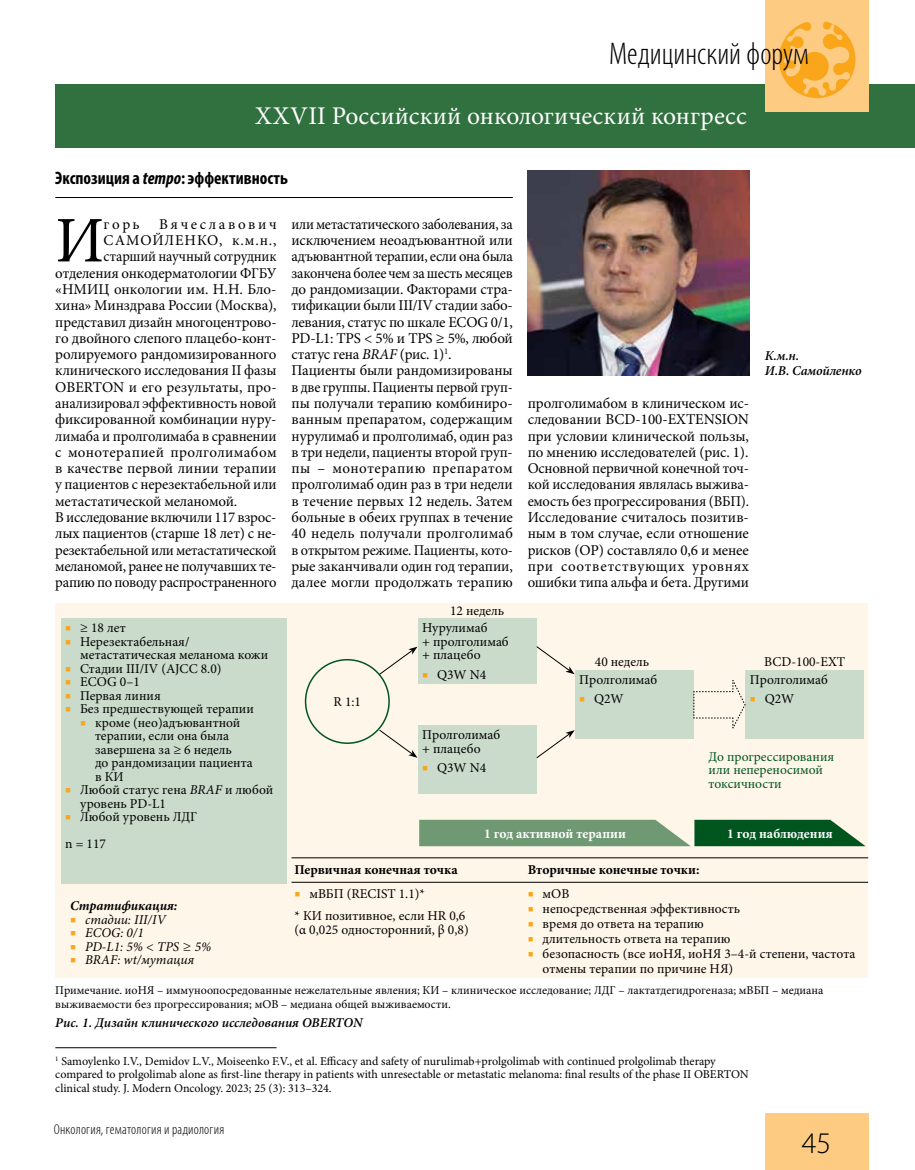
<style>
.page{position:relative;width:915px;height:1170px;background:#fff}
.page>*{position:absolute;margin:0;border:0;box-sizing:border-box;transform-origin:0 0}
.t1{font:65.1px "Minion Pro";color:#000}
.t2{font:300 condensed 31.5px "Myriad Pro";color:#000}
.t3{font:300 30px "Myriad Pro";color:#000}
.t4{font:25.5px "Minion Pro";letter-spacing:.005em;color:#fff}
.t5{font:700 condensed 18px "Myriad Pro";color:#000}
.t6{font:15px/16.4px "Minion Pro";letter-spacing:-.01em;color:#000;text-align:justify}
.t7{font:15px/16.4px "Minion Pro";letter-spacing:-.01em;color:#000;scale:.96 1}
.t8{font:15px "Minion Pro";letter-spacing:.025em;color:#000}
.t9{font:15px "Minion Pro";letter-spacing:.06em;color:#000}
.t10{font:15px "Minion Pro";letter-spacing:.17em;color:#000}
.t11{font:300 condensed 14.25px "Myriad Pro";letter-spacing:.015em;color:#000}
.t12{font:13.5px/13.5px "Minion Pro";color:#000}
.t13{font:italic 600 13.5px/15px "Minion Pro";letter-spacing:-.005em;color:#000}
.t14{font:italic 13.5px "Minion Pro";color:#000}
.t15{font:13.5px/13.5px "Minion Pro";color:#00551e}
.t16{font:700 13.5px "Minion Pro";color:#000}
.t17{font:700 13.5px "Minion Pro";color:#fff}
.t18{font:italic 700 13.5px "Minion Pro";color:#000}
.t19{font:12px/13.5px "Minion Pro";color:#000}
.s1{font-style:italic}
.s2{font-size:15px;color:#faa61a}
.s3{font-style:normal;font-size:15px;color:#faa61a}
</style>
<div class="page">
<div style="left:55px;top:84px;width:859px;height:63px;background:#31713f"></div>
<div style="left:764px;top:1113px;width:103px;height:56px;background:#fecb83"></div>
<div style="left:764px;top:0;width:103px;height:111px;background:#fecb83"></div>
<svg style="left:778px;top:22px;width:78px;height:77px"></svg>
<img style="left:527px;top:171px;width:221px;height:204px">
<hr style="left:55px;top:197px;width:457px;height:1px;background:#000">
<div style="left:55px;top:603px;width:812px;height:374px;background:#fff6ea"></div>
<div style="left:61px;top:618px;width:225px;height:266px;background:#cadacb"></div>
<div style="left:418px;top:618px;width:118px;height:65px;background:#cadacb"></div>
<div style="left:418px;top:725px;width:118px;height:68px;background:#cadacb"></div>
<div style="left:574px;top:670px;width:119px;height:68px;background:#cadacb"></div>
<div style="left:745px;top:670px;width:118px;height:68px;background:#cadacb"></div>
<div style="left:305px;top:659px;width:84px;height:85px;border:2px solid #00551e;border-radius:50%"></div>
<svg style="left:379px;top:646px;width:38px;height:28px"></svg>
<svg style="left:536px;top:646px;width:38px;height:28px"></svg>
<svg style="left:379px;top:729px;width:38px;height:28px"></svg>
<svg style="left:536px;top:730px;width:38px;height:28px"></svg>
<svg style="left:693px;top:677px;width:52px;height:54px"></svg>
<svg style="left:419px;top:819px;width:446px;height:27px;background:#5a8c64"></svg>
<hr style="left:291px;top:857px;width:576px;height:1px;background:#000">
<hr style="left:291px;top:881px;width:576px;height:1px;background:#000">
<hr style="left:55px;top:1047px;width:221px;height:1px;background:#000">
<h2 class="t2" style="left:608px;top:35px;width:201px">Медицинский форум</h2>
<h3 class="t4" style="left:255px;top:98px;width:493px">XXVII Российский онкологический конгресс</h3>
<p class="t5" style="left:55px;top:167px;width:234px">Экспозиция a <span class="s1">tempo</span>: эффективность</p>
<h1 class="t1" style="left:55px;top:197px;width:50px">И</h1>
<p class="t6" style="left:104px;top:216px;width:38px">горь</p>
<p class="t10" style="left:159px;top:214px;width:119px">Вячеславович</p>
<p class="t7" style="left:291px;top:216px;width:232px">или метастатического заболевания, за исключением неоадъювантной или адъювантной терапии, если она была закончена более чем за шесть месяцев до рандомизации. Факторами стра&shy;тификации были III/IV стадии забо&shy;левания, статус по шкале ECOG 0/1, PD-L1: TPS &lt; 5% и TPS ≥ 5%, любой статус гена <span class="s1">BRAF</span> (рис. 1)<sup>1</sup>.<br>Пациенты были рандомизированы в две группы. Пациенты первой груп&shy;пы получали терапию комбиниро&shy;ванным препаратом, содержащим нурулимаб и пролголимаб, один раз в три недели, пациенты второй груп&shy;пы – монотерапию препаратом пролголимаб один раз в три недели в течение первых 12 недель. Затем больные в обеих группах в течение 40 недель получали пролголимаб в открытом режиме. Пациенты, кото&shy;рые заканчивали один год терапии, далее могли продолжать терапию</p>
<p class="t9" style="left:104px;top:230px;width:174px">САМОЙЛЕНКО, к.м.н.,</p>
<p class="t7" style="left:104px;top:248px;width:182px">старший научный сотрудник</p>
<p class="t6" style="left:55px;top:265px;width:223px">отделения онкодерматологии ФГБУ</p>
<p class="t6" style="left:55px;top:281px;width:223px">«НМИЦ онкологии им. Н.Н. Бло-</p>
<p class="t6" style="left:55px;top:297px;width:223px">хина» Минздрава России (Москва),</p>
<p class="t6" style="left:55px;top:313px;width:223px">представил дизайн многоцентрово-</p>
<p class="t6" style="left:55px;top:330px;width:221px">го двойного слепого плацебо-конт-</p>
<p class="t6" style="left:55px;top:346px;width:223px">ролируемого рандомизированного</p>
<p class="t6" style="left:55px;top:362px;width:223px">клинического исследования II фазы</p>
<p class="t6" style="left:55px;top:379px;width:221px">OBERTON и его результаты, про-</p>
<p class="t6" style="left:55px;top:395px;width:223px">анализировал эффективность новой</p>
<p class="t6" style="left:55px;top:411px;width:223px">фиксированной комбинации нуру-</p>
<p class="t6" style="left:55px;top:427px;width:223px">лимаба и пролголимаба в сравнении</p>
<p class="t8" style="left:55px;top:442px;width:223px">с монотерапией пролголимабом</p>
<p class="t6" style="left:55px;top:460px;width:223px">в качестве первой линии терапии</p>
<p class="t6" style="left:55px;top:476px;width:223px">у пациентов с нерезектабельной или</p>
<p class="t6" style="left:55px;top:493px;width:183px">метастатической меланомой.</p>
<p class="t6" style="left:55px;top:509px;width:221px">В исследование включили 117 взрос-</p>
<p class="t6" style="left:55px;top:525px;width:223px">лых пациентов (старше 18 лет) с не-</p>
<p class="t6" style="left:55px;top:541px;width:223px">резектабельной или метастатической</p>
<p class="t6" style="left:55px;top:558px;width:223px">меланомой, ранее не получавших те-</p>
<p class="t6" style="left:55px;top:574px;width:223px">рапию по поводу распространенного</p>
<p class="t12" style="left:450px;top:604px;width:56px">12 недель</p>
<p class="t6" style="left:527px;top:395px;width:223px">пролголимабом в клиническом ис&shy;следовании BCD-100-EXTENSION при условии клинической пользы, по мнению исследователей (рис. 1).<br>Основной первичной конечной точ&shy;кой исследования являлась выжива&shy;емость без прогрессирования (ВБП).<br>Исследование считалось позитив&shy;ным в том случае, если отношение рисков (ОР) составляло 0,6 и менее при соответствующих уровнях ошибки типа альфа и бета. Другими</p>
<p class="t13" style="left:764px;top:348px;width:98px">К.м.н.<br>И.В. Самойленко</p>
<p class="t12" style="left:65px;top:621px;width:62px"><span class="s2">■</span> ≥ 18 лет</p>
<p class="t12" style="left:80px;top:634px;width:189px;text-indent:-15px"><span class="s2">■</span> Нерезектабельная/ метастатическая меланома кожи</p>
<p class="t12" style="left:65px;top:661px;width:158px"><span class="s2">■</span> Стадии III/IV (AJCC 8.0)</p>
<p class="t12" style="left:65px;top:675px;width:76px"><span class="s2">■</span> ECOG 0–1</p>
<p class="t12" style="left:65px;top:688px;width:97px"><span class="s2">■</span> Первая линия</p>
<p class="t12" style="left:65px;top:702px;width:190px"><span class="s2">■</span> Без предшествующей терапии</p>
<p class="t12" style="left:95px;top:715px;width:159px;text-indent:-15px"><span class="s2">■</span> кроме (нео)адъювантной терапии, если она была завершена за ≥ 6 недель<br>до рандомизации пациента в КИ</p>
<p class="t12" style="left:80px;top:783px;width:194px;text-indent:-15px"><span class="s2">■</span> Любой статус гена <span class="s1">BRAF</span> и любой уровень PD-L1</p>
<p class="t12" style="left:65px;top:803px;width:133px;line-height:27px"><span class="s2">■</span> Любой уровень ЛДГ n = 117</p>
<p class="t18" style="left:70px;top:896px;width:109px">Стратификация:</p>
<p class="t14" style="left:70px;top:910px;width:97px"><span class="s3">■</span> стадии: III/IV</p>
<p class="t14" style="left:70px;top:923px;width:75px"><span class="s3">■</span> ECOG: 0/1</p>
<p class="t14" style="left:70px;top:937px;width:143px"><span class="s3">■</span> PD-L1: 5% &lt; TPS ≥ 5%</p>
<p class="t14" style="left:70px;top:950px;width:125px"><span class="s3">■</span> BRAF: wt/мутация</p>
<p class="t12" style="left:333px;top:695px;width:29px">R 1:1</p>
<p class="t12" style="left:422px;top:621px;width:88px">Нурулимаб<br>+ пролголимаб + плацебо</p>
<p class="t12" style="left:422px;top:667px;width:66px"><span class="s2">■</span> Q3W N4</p>
<p class="t12" style="left:422px;top:728px;width:80px">Пролголимаб + плацебо</p>
<p class="t12" style="left:422px;top:761px;width:66px"><span class="s2">■</span> Q3W N4</p>
<p class="t12" style="left:594px;top:654px;width:56px">40 недель</p>
<p class="t12" style="left:579px;top:673px;width:80px">Пролголимаб</p>
<p class="t12" style="left:579px;top:692px;width:46px"><span class="s2">■</span> Q2W</p>
<p class="t12" style="left:764px;top:654px;width:82px">BCD-100-EXT</p>
<p class="t12" style="left:749px;top:673px;width:80px">Пролголимаб</p>
<p class="t12" style="left:749px;top:692px;width:46px"><span class="s2">■</span> Q2W</p>
<p class="t15" style="left:708px;top:749px;width:127px">До прогрессирования или непереносимой токсичности</p>
<p class="t17" style="left:484px;top:824px;width:143px">1 год активной терапии</p>
<p class="t16" style="left:294px;top:859px;width:165px">Первичная конечная точка</p>
<p class="t16" style="left:527px;top:859px;width:173px">Вторичные конечные точки:</p>
<p class="t17" style="left:726px;top:824px;width:107px">1 год наблюдения</p>
<p class="t12" style="left:294px;top:882px;width:172px;line-height:22px"><span class="s2">■</span> мВБП (RECIST 1.1)*<br>* КИ позитивное, если HR 0,6</p>
<p class="t12" style="left:294px;top:922px;width:176px">(α 0,025 односторонний, β 0,8)</p>
<p class="t12" style="left:527px;top:887px;width:43px"><span class="s2">■</span> мОВ</p>
<p class="t12" style="left:527px;top:902px;width:214px"><span class="s2">■</span> непосредственная эффективность</p>
<p class="t12" style="left:527px;top:917px;width:177px"><span class="s2">■</span> время до ответа на терапию</p>
<p class="t12" style="left:527px;top:932px;width:204px"><span class="s2">■</span> длительность ответа на терапию</p>
<p class="t12" style="left:542px;top:946px;width:314px;line-height:15px;text-indent:-15px"><span class="s2">■</span> безопасность (все иоНЯ, иоНЯ 3–4-й степени, частота отмены терапии по причине НЯ)</p>
<p class="t19" style="left:55px;top:983px;width:769px">Примечание. иоНЯ – иммуноопосредованные нежелательные явления; КИ – клиническое исследование; ЛДГ – лактатдегидрогеназа; мВБП – медиана выживаемости без прогрессирования; мОВ – медиана общей выживаемости.</p>
<p class="t13" style="left:55px;top:1014px;width:309px">Рис. 1. Дизайн клинического исследования OBERTON</p>
<p class="t19" style="left:55px;top:1054px;width:694px"><sup>1</sup> Samoylenko I.V., Demidov L.V., Moiseenko F.V., et al. Efficacy and safety of nurulimab+prolgolimab with continued prolgolimab therapy compared to prolgolimab alone as first-line therapy in patients with unresectable or metastatic melanoma: final results of the phase II OBERTON clinical study. J. Modern Oncology. 2023; 25 (3): 313–324.</p>
<p class="t11" style="left:54px;top:1120px;width:172px">Онкология, гематология и радиология</p>
<h3 class="t3" style="left:801px;top:1126px;width:31px">45</h3>
</div>
